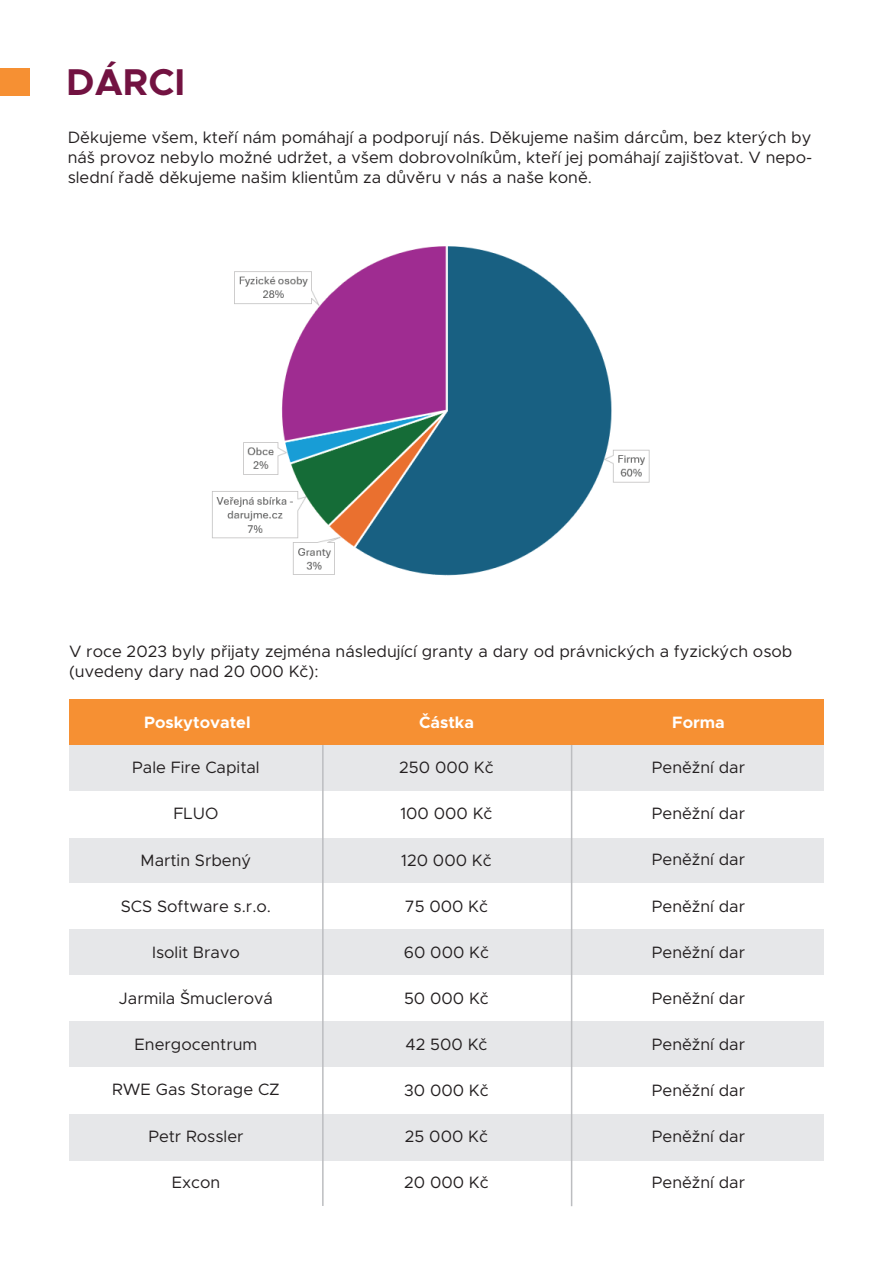
<style>
.page{position:relative;width:893px;height:1263px;background:#fff}
.page>*{position:absolute;margin:0;border:0;box-sizing:border-box;transform-origin:0 0}
.t1{font:700 37.5px "Metropolis";color:#721241}
.t2{font:16.5px/19.8px "Metropolis";color:#231f20;text-align:justify}
.t3{font:700 16.5px "Metropolis";color:#fff}
</style>
<div class="page">
<div style="left:69px;top:837px;width:755px;height:46px;background:#e6e7e9"></div>
<div style="left:69px;top:699px;width:755px;height:46px;background:#f69033"></div>
<div style="left:69px;top:745px;width:755px;height:46px;background:#e6e7e9"></div>
<div style="left:69px;top:930px;width:755px;height:46px;background:#e6e7e9"></div>
<div style="left:0;top:68px;width:30px;height:27px;background:#f69033"></div>
<img style="left:212px;top:246px;width:438px;height:330px">
<div style="left:69px;top:1022px;width:755px;height:46px;background:#e6e7e9"></div>
<div style="left:69px;top:1114px;width:755px;height:46px;background:#e6e7e9"></div>
<hr style="left:322px;top:745px;width:2px;height:461px;background:#bcbdc0">
<hr style="left:571px;top:745px;width:1px;height:461px;background:#bcbdc0">
<h1 class="t1" style="left:66px;top:59px;width:120px">DÁRCI</h1>
<p class="t2" style="left:68px;top:127px;width:746px">Děkujeme všem, kteří nám pomáhají a podporují nás. Děkujeme našim dárcům, bez kterých by náš provoz nebylo možné udržet, a všem dobrovolníkům, kteří jej pomáhají zajišťovat. V nepo&shy;slední řadě děkujeme našim klientům za důvěru v nás a naše koně.</p>
<p class="t2" style="left:69px;top:641px;width:725px">V roce 2023 byly přijaty zejména následující granty a dary od právnických a fyzických osob (uvedeny dary nad 20 000 Kč):</p>
<p class="t3" style="left:144px;top:711px;width:108px">Poskytovatel</p>
<p class="t3" style="left:419px;top:711px;width:56px">Částka</p>
<p class="t3" style="left:672px;top:712px;width:54px">Forma</p>
<p class="t2" style="left:132px;top:758px;width:129px">Pale Fire Capital</p>
<p class="t2" style="left:399px;top:758px;width:96px">250 000 Kč</p>
<p class="t2" style="left:652px;top:758px;width:95px">Peněžní dar</p>
<p class="t2" style="left:174px;top:804px;width:46px">FLUO</p>
<p class="t2" style="left:400px;top:804px;width:94px">100 000 Kč</p>
<p class="t2" style="left:652px;top:804px;width:95px">Peněžní dar</p>
<p class="t2" style="left:141px;top:850px;width:112px">Martin Srbený</p>
<p class="t2" style="left:401px;top:850px;width:92px">120 000 Kč</p>
<p class="t2" style="left:652px;top:850px;width:95px">Peněžní dar</p>
<p class="t2" style="left:121px;top:896px;width:152px">SCS Software s.r.o.</p>
<p class="t2" style="left:405px;top:896px;width:85px">75 000 Kč</p>
<p class="t2" style="left:652px;top:896px;width:95px">Peněžní dar</p>
<p class="t2" style="left:152px;top:942px;width:89px">Isolit Bravo</p>
<p class="t2" style="left:404px;top:942px;width:87px">60 000 Kč</p>
<p class="t2" style="left:652px;top:942px;width:95px">Peněžní dar</p>
<p class="t2" style="left:119px;top:988px;width:155px">Jarmila Šmuclerová</p>
<p class="t2" style="left:404px;top:988px;width:86px">50 000 Kč</p>
<p class="t2" style="left:652px;top:988px;width:95px">Peněžní dar</p>
<p class="t2" style="left:135px;top:1034px;width:124px">Energocentrum</p>
<p class="t2" style="left:405px;top:1034px;width:84px">42 500 Kč</p>
<p class="t2" style="left:652px;top:1034px;width:95px">Peněžní dar</p>
<p class="t2" style="left:112px;top:1079px;width:169px">RWE Gas Storage CZ</p>
<p class="t2" style="left:404px;top:1080px;width:86px">30 000 Kč</p>
<p class="t2" style="left:652px;top:1080px;width:95px">Peněžní dar</p>
<p class="t2" style="left:148px;top:1127px;width:97px">Petr Rossler</p>
<p class="t2" style="left:405px;top:1127px;width:85px">25 000 Kč</p>
<p class="t2" style="left:652px;top:1127px;width:95px">Peněžní dar</p>
<p class="t2" style="left:172px;top:1172px;width:50px">Excon</p>
<p class="t2" style="left:404px;top:1172px;width:86px">20 000 Kč</p>
<p class="t2" style="left:652px;top:1172px;width:95px">Peněžní dar</p>
</div>
